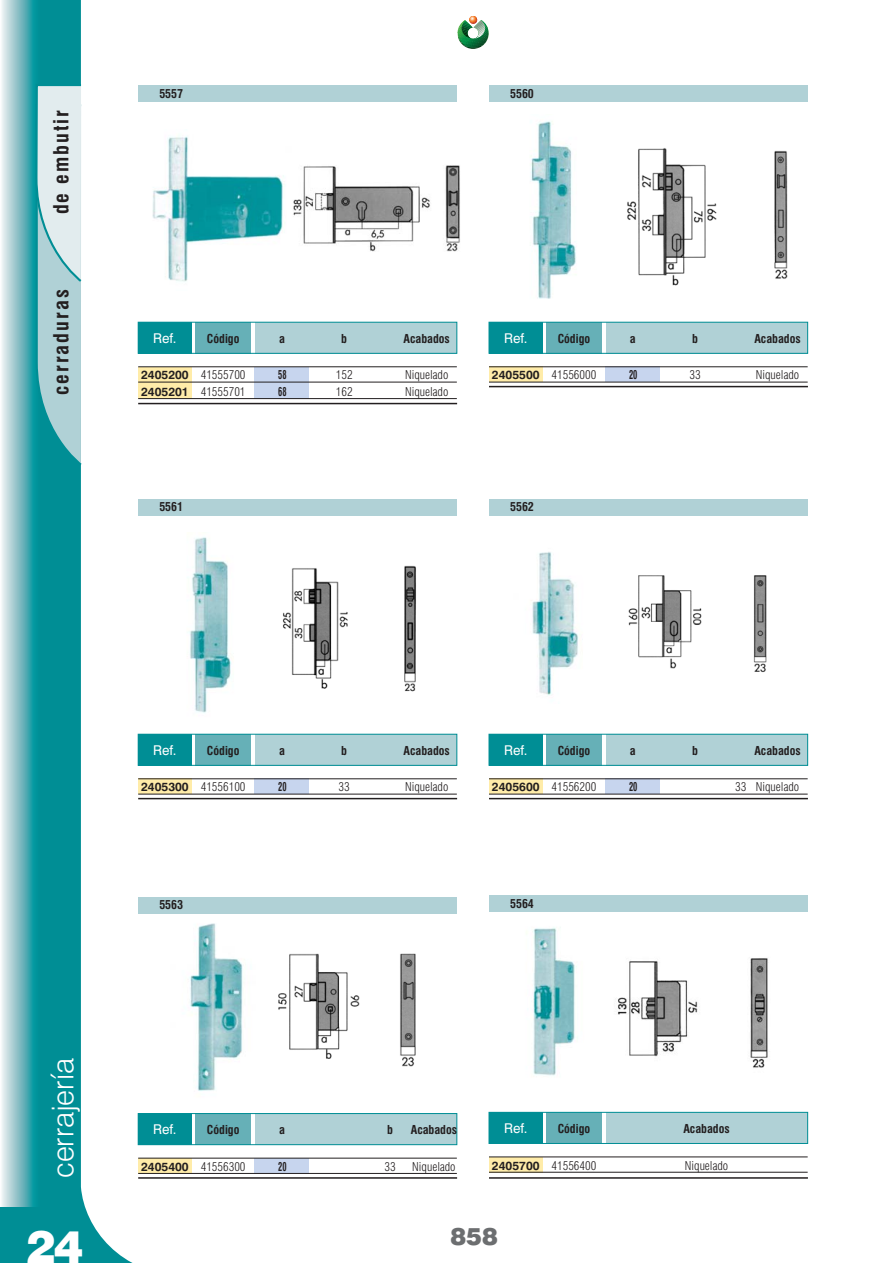
<style>
.page{position:relative;width:893px;height:1263px;background:#fff}
.page>*{position:absolute;margin:0;border:0;box-sizing:border-box;transform-origin:0 0}
.t1{font:900 45px "Swiss 721 BT";color:#fff}
.t2{font:300 30px "Swiss 721 BT";color:#fff}
.t3{font:900 24px "Swiss 721 BT";color:#6c6e70}
.t4{font:700 condensed 20.25px "Swiss 721 BT";letter-spacing:.1em;color:#231f20}
.t5{font:13.5px "Swiss 721 BT";color:#fff}
.t6{font:300 condensed 12px/16.5px "Swiss 721 BT";color:#231f20}
.t7{font:700 condensed 12px "Swiss 721 BT";color:#231f20}
.t8{font:700 12px/16.4px "Swiss 721 BT";color:#231f20}
.t9{font:700 condensed 12px/16.5px "Swiss 721 BT";color:#231f20;scale:.7 1}
.s1{font-weight:700;font-stretch:normal}
</style>
<div class="page">
<svg style="left:457px;top:16px;width:32px;height:33px"></svg>
<img style="left:183px;top:136px;width:101px;height:146px">
<img style="left:293px;top:165px;width:167px;height:87px">
<img style="left:627px;top:148px;width:161px;height:138px">
<img style="left:531px;top:121px;width:45px;height:178px">
<img style="left:282px;top:565px;width:134px;height:127px">
<img style="left:189px;top:537px;width:42px;height:176px">
<img style="left:628px;top:575px;width:139px;height:97px">
<img style="left:531px;top:552px;width:48px;height:144px">
<img style="left:618px;top:958px;width:150px;height:110px">
<img style="left:533px;top:927px;width:42px;height:149px">
<img style="left:189px;top:923px;width:54px;height:168px">
<img style="left:278px;top:953px;width:138px;height:114px">
<svg style="left:72px;top:0;width:111px;height:1263px"></svg>
<div style="left:39px;top:0;width:33px;height:1263px;background:#008e95"></div>
<svg style="left:2px;top:0;width:37px;height:1207px;background:#77bcc2"></svg>
<div style="left:0;top:1207px;width:81px;height:56px;background:#008e95"></div>
<svg style="left:34px;top:83px;width:49px;height:384px;background:#a7d1d5"></svg>
<div style="left:255px;top:1158px;width:54px;height:15px;background:#c7d5ee"></div>
<div style="left:138px;top:1158px;width:54px;height:15px;background:#ffeca9"></div>
<hr style="left:138px;top:1173px;width:319px;height:1px;background:#231f20">
<hr style="left:138px;top:1158px;width:319px;height:1px;background:#231f20">
<hr style="left:138px;top:1177px;width:319px;height:2px;background:#231f20">
<div style="left:255px;top:1113px;width:202px;height:32px;background:#b0d1d6"></div>
<div style="left:195px;top:1113px;width:56px;height:32px;background:#66b0b7"></div>
<div style="left:138px;top:1113px;width:53px;height:32px;background:#008e95"></div>
<div style="left:138px;top:1113px;width:319px;height:32px;border:1px solid #008e95"></div>
<div style="left:489px;top:1157px;width:54px;height:15px;background:#ffeca9"></div>
<hr style="left:489px;top:1172px;width:319px;height:1px;background:#231f20">
<hr style="left:489px;top:1157px;width:319px;height:1px;background:#231f20">
<hr style="left:489px;top:1177px;width:319px;height:2px;background:#231f20">
<div style="left:606px;top:1112px;width:202px;height:31px;background:#b0d1d6"></div>
<div style="left:546px;top:1112px;width:56px;height:31px;background:#66b0b7"></div>
<div style="left:489px;top:1112px;width:53px;height:31px;background:#008e95"></div>
<div style="left:489px;top:1112px;width:319px;height:32px;border:1px solid #008e95"></div>
<div style="left:138px;top:897px;width:319px;height:17px;background:#b0d1d6"></div>
<div style="left:489px;top:895px;width:319px;height:17px;background:#b0d1d6"></div>
<div style="left:606px;top:779px;width:54px;height:15px;background:#c7d5ee"></div>
<div style="left:489px;top:779px;width:54px;height:15px;background:#ffeca9"></div>
<hr style="left:489px;top:794px;width:319px;height:1px;background:#231f20">
<hr style="left:489px;top:778px;width:319px;height:1px;background:#231f20">
<hr style="left:489px;top:798px;width:319px;height:1px;background:#231f20">
<div style="left:606px;top:734px;width:202px;height:31px;background:#b0d1d6"></div>
<div style="left:546px;top:734px;width:56px;height:31px;background:#66b0b7"></div>
<div style="left:489px;top:734px;width:53px;height:31px;background:#008e95"></div>
<div style="left:489px;top:734px;width:319px;height:32px;border:1px solid #008e95"></div>
<div style="left:489px;top:499px;width:319px;height:17px;background:#b0d1d6"></div>
<div style="left:138px;top:499px;width:319px;height:17px;background:#b0d1d6"></div>
<div style="left:255px;top:779px;width:54px;height:15px;background:#c7d5ee"></div>
<div style="left:138px;top:779px;width:54px;height:15px;background:#ffeca9"></div>
<hr style="left:138px;top:794px;width:319px;height:1px;background:#231f20">
<hr style="left:138px;top:778px;width:319px;height:1px;background:#231f20">
<hr style="left:138px;top:798px;width:319px;height:1px;background:#231f20">
<div style="left:255px;top:734px;width:202px;height:31px;background:#b0d1d6"></div>
<div style="left:195px;top:734px;width:56px;height:31px;background:#66b0b7"></div>
<div style="left:138px;top:734px;width:53px;height:31px;background:#008e95"></div>
<div style="left:138px;top:734px;width:319px;height:32px;border:1px solid #008e95"></div>
<div style="left:606px;top:367px;width:54px;height:15px;background:#c7d5ee"></div>
<div style="left:489px;top:367px;width:54px;height:15px;background:#ffeca9"></div>
<hr style="left:489px;top:382px;width:319px;height:1px;background:#231f20">
<hr style="left:489px;top:366px;width:319px;height:1px;background:#231f20">
<hr style="left:489px;top:386px;width:319px;height:1px;background:#231f20">
<div style="left:606px;top:322px;width:202px;height:31px;background:#b0d1d6"></div>
<div style="left:546px;top:322px;width:56px;height:31px;background:#66b0b7"></div>
<div style="left:489px;top:322px;width:53px;height:31px;background:#008e95"></div>
<div style="left:489px;top:322px;width:319px;height:32px;border:1px solid #008e95"></div>
<div style="left:255px;top:367px;width:54px;height:32px;background:#c7d5ee"></div>
<div style="left:138px;top:367px;width:54px;height:32px;background:#ffeca9"></div>
<hr style="left:138px;top:382px;width:319px;height:1px;background:#231f20">
<hr style="left:138px;top:366px;width:319px;height:1px;background:#231f20">
<hr style="left:138px;top:403px;width:319px;height:1px;background:#231f20">
<div style="left:255px;top:322px;width:202px;height:31px;background:#b0d1d6"></div>
<div style="left:195px;top:322px;width:56px;height:31px;background:#66b0b7"></div>
<div style="left:138px;top:322px;width:53px;height:31px;background:#008e95"></div>
<div style="left:138px;top:322px;width:319px;height:32px;border:1px solid #008e95"></div>
<hr style="left:138px;top:398px;width:319px;height:1px;background:#231f20">
<div style="left:138px;top:85px;width:319px;height:17px;background:#b0d1d6"></div>
<div style="left:489px;top:85px;width:319px;height:17px;background:#b0d1d6"></div>
<h3 class="t4" style="left:51px;top:214px;width:106px;rotate:-90deg">de embutir</h3>
<h3 class="t4" style="left:51px;top:395px;width:107px;rotate:-90deg">cerraduras</h3>
<p class="t7" style="left:159px;top:88px;width:25px">5557</p>
<p class="t7" style="left:510px;top:88px;width:25px">5560</p>
<p class="t5" style="left:153px;top:331px;width:25px">Ref.</p>
<p class="t7" style="left:207px;top:333px;width:34px">Código</p>
<p class="t7" style="left:279px;top:333px;width:7px">a</p>
<p class="t6" style="left:201px;top:367px;width:46px">41555700<br>41555701</p>
<p class="t7" style="left:341px;top:333px;width:7px">b</p>
<p class="t9" style="left:278px;top:367px;width:13px">58<br>68</p>
<p class="t8" style="left:141px;top:367px;width:49px">2405200<br>2405201</p>
<p class="t6" style="left:336px;top:367px;width:18px">152<br>162</p>
<p class="t7" style="left:404px;top:333px;width:48px">Acabados</p>
<p class="t6" style="left:405px;top:367px;width:45px">Niquelado<br>Niquelado</p>
<p class="t5" style="left:504px;top:331px;width:25px">Ref.</p>
<p class="t7" style="left:558px;top:333px;width:34px">Código</p>
<p class="t7" style="left:630px;top:333px;width:7px">a</p>
<p class="t6" style="left:492px;top:367px;width:106px"><span class="s1">2405500</span> 41556000</p>
<p class="t6" style="left:689px;top:367px;width:13px">33</p>
<p class="t7" style="left:692px;top:333px;width:7px">b</p>
<p class="t9" style="left:629px;top:367px;width:13px">20</p>
<p class="t7" style="left:754px;top:333px;width:48px">Acabados</p>
<p class="t6" style="left:756px;top:367px;width:45px">Niquelado</p>
<p class="t7" style="left:159px;top:501px;width:25px">5561</p>
<p class="t7" style="left:510px;top:501px;width:25px">5562</p>
<p class="t5" style="left:153px;top:743px;width:25px">Ref.</p>
<p class="t7" style="left:207px;top:745px;width:34px">Código</p>
<p class="t7" style="left:279px;top:745px;width:7px">a</p>
<p class="t6" style="left:141px;top:779px;width:106px"><span class="s1">2405300</span> 41556100</p>
<p class="t6" style="left:339px;top:779px;width:13px">33</p>
<p class="t7" style="left:341px;top:745px;width:7px">b</p>
<p class="t9" style="left:278px;top:779px;width:13px">20</p>
<p class="t7" style="left:404px;top:745px;width:48px">Acabados</p>
<p class="t6" style="left:405px;top:779px;width:45px">Niquelado</p>
<p class="t5" style="left:504px;top:743px;width:25px">Ref.</p>
<p class="t7" style="left:558px;top:745px;width:34px">Código</p>
<p class="t7" style="left:630px;top:745px;width:7px">a</p>
<p class="t6" style="left:552px;top:779px;width:46px">41556200</p>
<p class="t6" style="left:735px;top:779px;width:13px">33</p>
<p class="t7" style="left:692px;top:745px;width:7px">b</p>
<p class="t7" style="left:754px;top:745px;width:48px">Acabados</p>
<p class="t9" style="left:629px;top:779px;width:13px">20</p>
<p class="t8" style="left:492px;top:779px;width:49px">2405600</p>
<p class="t6" style="left:756px;top:779px;width:45px">Niquelado</p>
<p class="t7" style="left:159px;top:899px;width:25px">5563</p>
<p class="t7" style="left:510px;top:898px;width:25px">5564</p>
<h2 class="t2" style="left:48px;top:1178px;width:121px;rotate:-90deg">cerrajería</h2>
<h1 class="t1" style="left:27px;top:1225px;width:58px">24</h1>
<p class="t5" style="left:153px;top:1122px;width:25px">Ref.</p>
<p class="t7" style="left:207px;top:1124px;width:34px">Código</p>
<p class="t7" style="left:279px;top:1124px;width:7px">a</p>
<p class="t6" style="left:141px;top:1159px;width:106px"><span class="s1">2405400</span> 41556300</p>
<p class="t6" style="left:384px;top:1159px;width:13px">33</p>
<p class="t7" style="left:387px;top:1124px;width:7px">b</p>
<p class="t9" style="left:278px;top:1159px;width:13px">20</p>
<p class="t7" style="left:411px;top:1124px;width:48px">Acabados</p>
<p class="t5" style="left:504px;top:1121px;width:25px">Ref.</p>
<p class="t7" style="left:558px;top:1123px;width:34px">Código</p>
<p class="t6" style="left:492px;top:1158px;width:106px"><span class="s1">2405700</span> 41556400</p>
<p class="t6" style="left:685px;top:1158px;width:45px">Niquelado</p>
<p class="t7" style="left:683px;top:1123px;width:48px">Acabados</p>
<p class="t6" style="left:412px;top:1159px;width:45px">Niquelado</p>
<h3 class="t3" style="left:450px;top:1225px;width:49px">858</h3>
</div>
